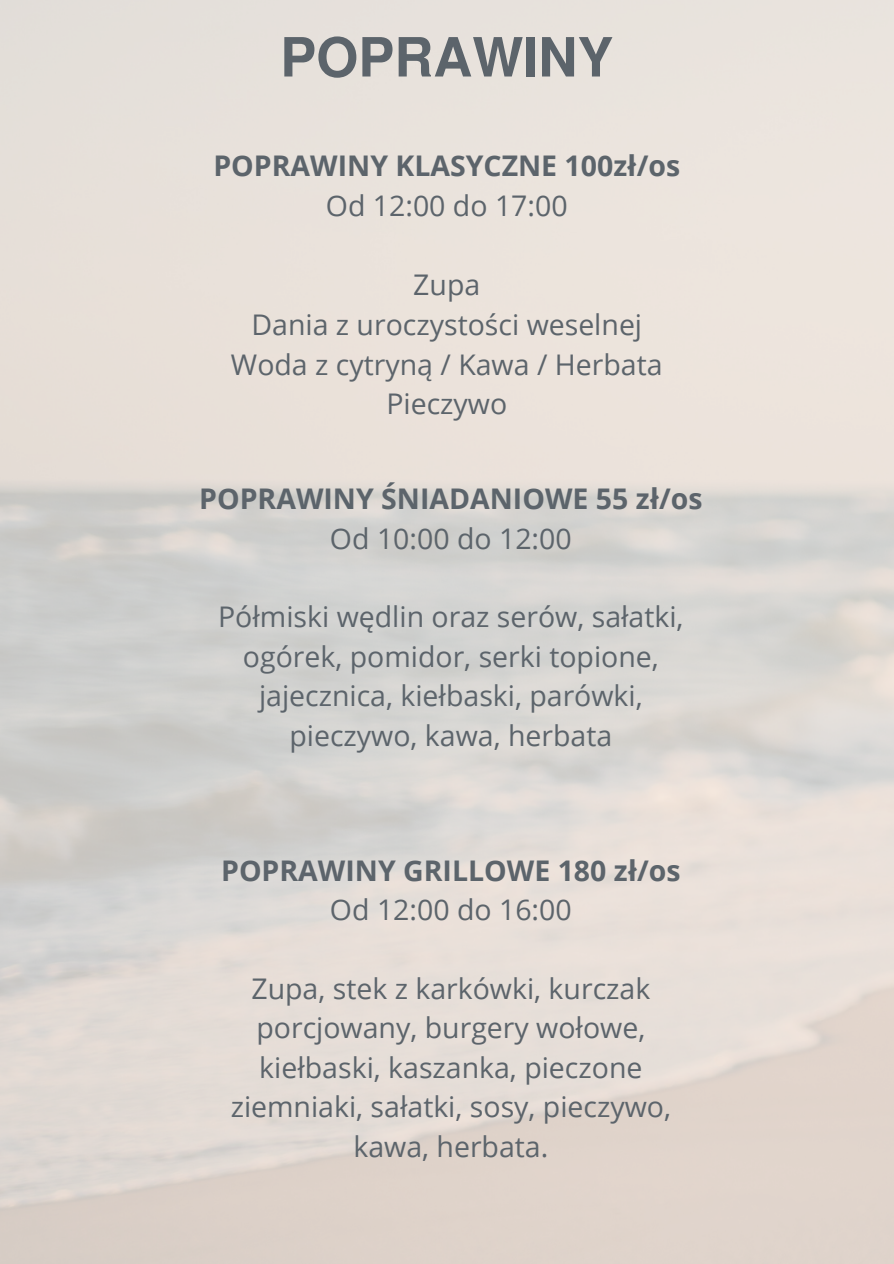
<style>
.page{position:relative;width:894px;height:1264px;background:#fff}
.page>*{position:absolute;margin:0;border:0;box-sizing:border-box;transform-origin:0 0}
.t1{font:700 54px "Ouhod";color:#5c646b}
.t2{font:28.5px/39.3px "Open Sans";color:#5c646b;text-align:center}
.t3{font:700 28.5px "Open Sans";color:#5c646b}
</style>
<div class="page">
<p class="t1" style="left:280px;top:13px;width:334px">POPRAWINY</p>
<p class="t3" style="left:213px;top:146px;width:468px">POPRAWINY KLASYCZNE 100zł/os</p>
<p class="t2" style="left:326px;top:185px;width:243px">Od 12:00 do 17:00</p>
<p class="t2" style="left:413px;top:264px;width:68px">Zupa</p>
<p class="t2" style="left:251px;top:304px;width:392px">Dania z uroczystości weselnej</p>
<p class="t2" style="left:231px;top:344px;width:433px">Woda z cytryną / Kawa / Herbata</p>
<p class="t2" style="left:386px;top:383px;width:122px">Pieczywo</p>
<h1 class="t3" style="left:199px;top:478px;width:505px">POPRAWINY ŚNIADANIOWE 55 zł/os</h1>
<p class="t2" style="left:330px;top:518px;width:243px">Od 10:00 do 12:00</p>
<p class="t2" style="left:218px;top:596px;width:467px">Półmiski wędlin oraz serów, sałatki, ogórek, pomidor, serki topione, jajecznica, kiełbaski, parówki, pieczywo, kawa, herbata</p>
<p class="t3" style="left:221px;top:850px;width:461px">POPRAWINY GRILLOWE 180 zł/os</p>
<p class="t2" style="left:330px;top:889px;width:243px">Od 12:00 do 16:00</p>
<p class="t2" style="left:230px;top:968px;width:442px">Zupa, stek z karkówki, kurczak porcjowany, burgery wołowe, kiełbaski, kaszanka, pieczone ziemniaki, sałatki, sosy, pieczywo, kawa, herbata.</p>
</div>
